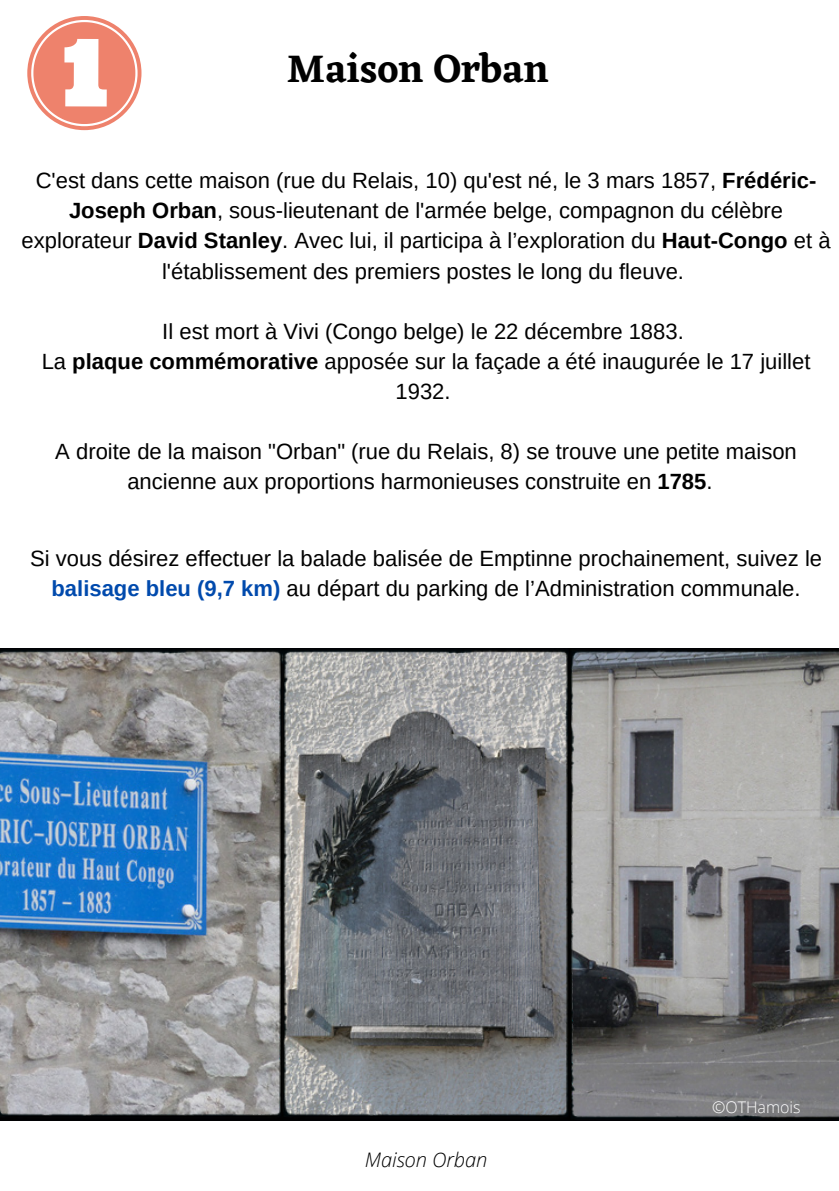
<style>
.page{position:relative;width:839px;height:1191px;background:#fff}
.page>*{position:absolute;margin:0;border:0;box-sizing:border-box;transform-origin:0 0}
.t1{font:600 40px "Eczar";color:#000}
.t2{font:22px/30px "Arimo";color:#000;text-align:center}
.t3{font:italic 300 20px "Open Sans";color:#000}
.t4{font:300 16px "Open Sans";color:#fff}
.s1{font-weight:700}
.s2{font-weight:700;color:#004aad}
</style>
<div class="page">
<svg style="left:27px;top:16px;width:114px;height:114px"></svg>
<img style="left:0;top:648px;width:838px;height:472px">
<p class="t1" style="left:287px;top:45px;width:263px">Maison Orban</p>
<p class="t2" style="left:22px;top:166px;width:810px">C'est dans cette maison (rue du Relais, 10) qu'est né, le 3 mars 1857, <span class="s1">Frédéric-Joseph Orban</span>, sous-lieutenant de l'armée belge, compagnon du célèbre explorateur <span class="s1">David Stanley</span>. Avec lui, il participa à l’exploration du <span class="s1">Haut-Congo</span> et à l'établissement des premiers postes le long du fleuve.</p>
<p class="t2" style="left:162px;top:316px;width:523px">Il est mort à Vivi (Congo belge) le 22 décembre 1883.</p>
<p class="t2" style="left:42px;top:346px;width:770px">La <span class="s1">plaque commémorative</span> apposée sur la façade a été inaugurée le 17 juillet<br>1932.</p>
<p class="t2" style="left:55px;top:436px;width:743px">A droite de la maison "Orban" (rue du Relais, 8) se trouve une petite maison ancienne aux proportions harmonieuses construite en <span class="s1">1785</span>.</p>
<p class="t2" style="left:30px;top:544px;width:793px">Si vous désirez effectuer la balade balisée de Emptinne prochainement, suivez le <span class="s2">balisage bleu (9,7 km)</span> au départ du parking de l’Administration communale.</p>
<p class="t3" style="left:365px;top:1146px;width:124px">Maison Orban</p>
<p class="t4" style="left:712px;top:1096px;width:90px">©OTHamois</p>
</div>
